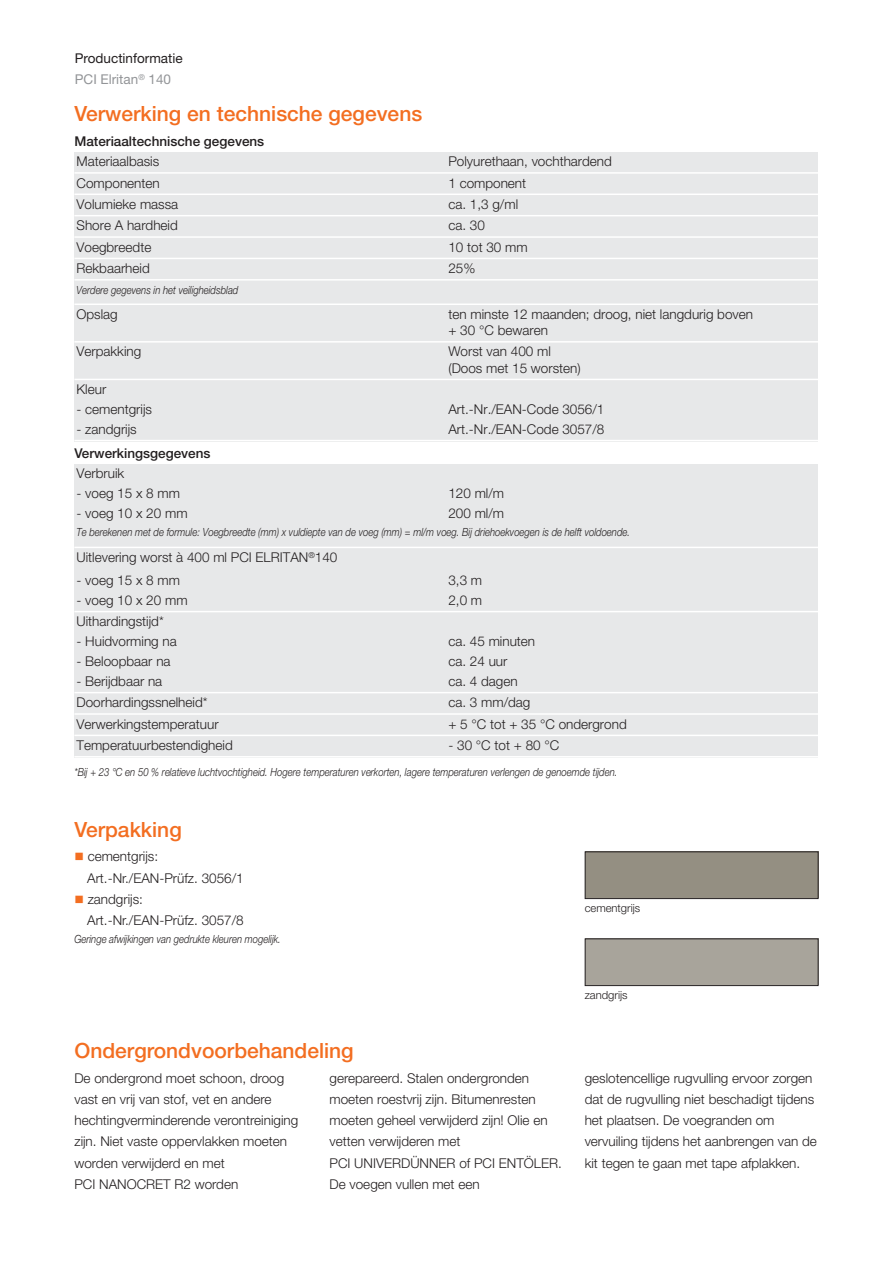
<style>
.page{position:relative;width:893px;height:1263px;background:#fff}
.page>*{position:absolute;margin:0;border:0;box-sizing:border-box;transform-origin:0 0}
.t1{font:500 21px "Helvetica Neue LT Pro";color:#f36e21}
.t2{font:300 13.5px/21.3px "Helvetica Neue LT Pro";color:#231f20}
.t3{font:500 13.5px "Helvetica Neue LT Pro";color:#231f20}
.t4{font:13.5px/21.3px "Helvetica Neue LT Pro";color:#231f20}
.t5{font:italic 300 11.25px "Helvetica Neue LT Pro";color:#231f20;scale:.85 1}
.t6{font:300 11.25px "Helvetica Neue LT Pro";color:#231f20}
.s1{color:#939598}
.s2{color:#f36e21}
</style>
<div class="page">
<div style="left:74px;top:152px;width:372px;height:21px;background:#e7e8e9"></div>
<div style="left:446px;top:152px;width:372px;height:21px;background:#e7e8e9"></div>
<div style="left:74px;top:173px;width:372px;height:21px;background:#e7e8e9"></div>
<div style="left:446px;top:173px;width:372px;height:21px;background:#e7e8e9"></div>
<div style="left:74px;top:194px;width:372px;height:22px;background:#e7e8e9"></div>
<div style="left:446px;top:194px;width:372px;height:22px;background:#e7e8e9"></div>
<div style="left:74px;top:216px;width:372px;height:21px;background:#e7e8e9"></div>
<div style="left:446px;top:216px;width:372px;height:21px;background:#e7e8e9"></div>
<div style="left:74px;top:237px;width:372px;height:21px;background:#e7e8e9"></div>
<div style="left:446px;top:237px;width:372px;height:21px;background:#e7e8e9"></div>
<div style="left:74px;top:258px;width:372px;height:22px;background:#e7e8e9"></div>
<div style="left:446px;top:258px;width:372px;height:22px;background:#e7e8e9"></div>
<div style="left:74px;top:280px;width:744px;height:24px;background:#e7e8e9"></div>
<div style="left:74px;top:304px;width:372px;height:38px;background:#e7e8e9"></div>
<div style="left:446px;top:304px;width:372px;height:38px;background:#e7e8e9"></div>
<div style="left:74px;top:342px;width:372px;height:37px;background:#e7e8e9"></div>
<div style="left:446px;top:342px;width:372px;height:37px;background:#e7e8e9"></div>
<div style="left:74px;top:379px;width:372px;height:21px;background:#e7e8e9"></div>
<div style="left:446px;top:379px;width:372px;height:21px;background:#e7e8e9"></div>
<div style="left:74px;top:400px;width:372px;height:20px;background:#e7e8e9"></div>
<div style="left:446px;top:400px;width:372px;height:20px;background:#e7e8e9"></div>
<div style="left:74px;top:420px;width:372px;height:21px;background:#e7e8e9"></div>
<div style="left:446px;top:420px;width:372px;height:21px;background:#e7e8e9"></div>
<hr style="left:74px;top:172px;width:744px;height:2px;background:#fff">
<hr style="left:74px;top:194px;width:744px;height:1px;background:#fff">
<hr style="left:74px;top:215px;width:744px;height:1px;background:#fff">
<hr style="left:74px;top:236px;width:744px;height:2px;background:#fff">
<hr style="left:74px;top:258px;width:744px;height:1px;background:#fff">
<hr style="left:74px;top:279px;width:744px;height:2px;background:#fff">
<hr style="left:74px;top:303px;width:744px;height:2px;background:#fff">
<hr style="left:74px;top:341px;width:744px;height:2px;background:#fff">
<hr style="left:74px;top:379px;width:744px;height:1px;background:#fff">
<hr style="left:74px;top:440px;width:744px;height:1px;background:#fff">
<div style="left:74px;top:464px;width:372px;height:20px;background:#e7e8e9"></div>
<div style="left:446px;top:464px;width:372px;height:20px;background:#e7e8e9"></div>
<div style="left:74px;top:484px;width:372px;height:20px;background:#e7e8e9"></div>
<div style="left:446px;top:484px;width:372px;height:20px;background:#e7e8e9"></div>
<div style="left:74px;top:504px;width:372px;height:20px;background:#e7e8e9"></div>
<div style="left:446px;top:504px;width:372px;height:20px;background:#e7e8e9"></div>
<div style="left:74px;top:524px;width:744px;height:23px;background:#e7e8e9"></div>
<div style="left:74px;top:547px;width:744px;height:24px;background:#e7e8e9"></div>
<div style="left:74px;top:571px;width:372px;height:20px;background:#e7e8e9"></div>
<div style="left:446px;top:571px;width:372px;height:20px;background:#e7e8e9"></div>
<div style="left:74px;top:591px;width:372px;height:21px;background:#e7e8e9"></div>
<div style="left:446px;top:591px;width:372px;height:21px;background:#e7e8e9"></div>
<div style="left:74px;top:612px;width:372px;height:20px;background:#e7e8e9"></div>
<div style="left:446px;top:612px;width:372px;height:20px;background:#e7e8e9"></div>
<div style="left:74px;top:632px;width:372px;height:20px;background:#e7e8e9"></div>
<div style="left:446px;top:632px;width:372px;height:20px;background:#e7e8e9"></div>
<div style="left:74px;top:652px;width:372px;height:20px;background:#e7e8e9"></div>
<div style="left:446px;top:652px;width:372px;height:20px;background:#e7e8e9"></div>
<div style="left:74px;top:672px;width:372px;height:21px;background:#e7e8e9"></div>
<div style="left:446px;top:672px;width:372px;height:21px;background:#e7e8e9"></div>
<div style="left:74px;top:693px;width:372px;height:21px;background:#e7e8e9"></div>
<div style="left:446px;top:693px;width:372px;height:21px;background:#e7e8e9"></div>
<div style="left:74px;top:714px;width:372px;height:21px;background:#e7e8e9"></div>
<div style="left:446px;top:714px;width:372px;height:21px;background:#e7e8e9"></div>
<div style="left:74px;top:735px;width:372px;height:22px;background:#e7e8e9"></div>
<div style="left:446px;top:735px;width:372px;height:22px;background:#e7e8e9"></div>
<hr style="left:74px;top:547px;width:744px;height:1px;background:#fff">
<hr style="left:74px;top:611px;width:744px;height:1px;background:#fff">
<hr style="left:74px;top:692px;width:744px;height:1px;background:#fff">
<hr style="left:74px;top:713px;width:744px;height:2px;background:#fff">
<hr style="left:74px;top:735px;width:744px;height:1px;background:#fff">
<hr style="left:74px;top:756px;width:744px;height:1px;background:#fff">
<div style="left:585px;top:851px;width:234px;height:47px;background:#948f82"></div>
<div style="left:585px;top:851px;width:234px;height:48px;border:1px solid #231f20"></div>
<div style="left:585px;top:938px;width:234px;height:47px;background:#a8a49b"></div>
<div style="left:585px;top:938px;width:234px;height:48px;border:1px solid #231f20"></div>
<p class="t4" style="left:75px;top:49px;width:109px">Productinformatie<br><span class="s1">PCI Elritan</span><sup>®</sup> <span class="s1">140</span></p>
<h1 class="t1" style="left:74px;top:106px;width:349px">Verwerking en technische gegevens</h1>
<p class="t3" style="left:74px;top:136px;width:191px">Materiaaltechnische gegevens</p>
<p class="t2" style="left:77px;top:152px;width:84px">Materiaalbasis</p>
<p class="t2" style="left:448px;top:152px;width:165px">Polyurethaan, vochthardend</p>
<p class="t2" style="left:77px;top:173px;width:85px">Componenten</p>
<p class="t2" style="left:448px;top:173px;width:79px">1 component</p>
<p class="t2" style="left:77px;top:195px;width:103px">Volumieke massa</p>
<p class="t2" style="left:448px;top:195px;width:71px">ca. 1,3 g/ml</p>
<p class="t2" style="left:77px;top:216px;width:103px">Shore A hardheid</p>
<p class="t2" style="left:448px;top:216px;width:38px">ca. 30</p>
<p class="t2" style="left:77px;top:237px;width:76px">Voegbreedte</p>
<p class="t2" style="left:448px;top:237px;width:81px">10 tot 30 mm</p>
<p class="t2" style="left:77px;top:259px;width:75px">Rekbaarheid</p>
<p class="t2" style="left:448px;top:259px;width:29px">25%</p>
<p class="t5" style="left:77px;top:286px;width:192px">Verdere gegevens in het veiligheidsblad</p>
<p class="t2" style="left:77px;top:305px;width:43px">Opslag</p>
<p class="t2" style="left:448px;top:307px;width:306px;line-height:16.2px">ten minste 12 maanden; droog, niet langdurig boven + 30 °C bewaren</p>
<p class="t2" style="left:77px;top:342px;width:66px">Verpakking</p>
<p class="t2" style="left:448px;top:345px;width:134px;line-height:16.2px">Worst van 400 ml (Doos met 15 worsten)</p>
<p class="t2" style="left:77px;top:380px;width:31px">Kleur</p>
<p class="t2" style="left:77px;top:400px;width:77px">- cementgrijs</p>
<p class="t2" style="left:448px;top:400px;width:158px">Art.-Nr./EAN-Code 3056/1</p>
<p class="t2" style="left:77px;top:420px;width:62px">- zandgrijs</p>
<p class="t2" style="left:448px;top:420px;width:158px">Art.-Nr./EAN-Code 3057/8</p>
<p class="t2" style="left:77px;top:464px;width:49px">Verbruik</p>
<p class="t2" style="left:77px;top:484px;width:105px">- voeg 15 x 8 mm</p>
<p class="t2" style="left:448px;top:484px;width:57px">120 ml/m</p>
<p class="t2" style="left:77px;top:503px;width:113px">- voeg 10 x 20 mm</p>
<p class="t2" style="left:448px;top:503px;width:57px">200 ml/m</p>
<p class="t5" style="left:77px;top:528px;width:653px">Te berekenen met de formule: Voegbreedte (mm) x vuldiepte van de voeg (mm) = ml/m voeg. Bij driehoekvoegen is de helft voldoende.</p>
<p class="t2" style="left:77px;top:548px;width:262px">Uitlevering worst à 400 ml PCI ELRITAN<sup>®</sup>140</p>
<p class="t2" style="left:77px;top:571px;width:105px">- voeg 15 x 8 mm</p>
<p class="t2" style="left:448px;top:571px;width:35px">3,3 m</p>
<p class="t2" style="left:77px;top:591px;width:113px">- voeg 10 x 20 mm</p>
<p class="t2" style="left:448px;top:591px;width:35px">2,0 m</p>
<p class="t2" style="left:77px;top:612px;width:89px">Uithardingstijd*</p>
<p class="t2" style="left:77px;top:632px;width:102px">- Huidvorming na</p>
<p class="t2" style="left:448px;top:632px;width:88px">ca. 45 minuten</p>
<p class="t2" style="left:77px;top:652px;width:96px">- Beloopbaar na</p>
<p class="t2" style="left:448px;top:652px;width:61px">ca. 24 uur</p>
<p class="t2" style="left:77px;top:672px;width:87px">- Berijdbaar na</p>
<p class="t2" style="left:448px;top:672px;width:71px">ca. 4 dagen</p>
<p class="t2" style="left:77px;top:693px;width:133px">Doorhardingssnelheid*</p>
<p class="t2" style="left:448px;top:693px;width:84px">ca. 3 mm/dag</p>
<p class="t2" style="left:77px;top:714px;width:144px">Verwerkingstemperatuur</p>
<p class="t2" style="left:448px;top:714px;width:180px">+ 5 °C tot + 35 °C ondergrond</p>
<p class="t2" style="left:77px;top:736px;width:158px">Temperatuurbestendigheid</p>
<p class="t2" style="left:448px;top:736px;width:112px">- 30 °C tot + 80 °C</p>
<p class="t3" style="left:74px;top:448px;width:138px">Verwerkingsgegevens</p>
<p class="t5" style="left:74px;top:768px;width:640px">*Bij + 23 °C en 50 % relatieve luchtvochtigheid. Hogere temperaturen verkorten, lagere temperaturen verlengen de genoemde tijden.</p>
<h1 class="t1" style="left:74px;top:822px;width:109px">Verpakking</h1>
<p class="t2" style="left:87px;top:847px;width:158px;text-indent:-13px"><span class="s2">■</span> cementgrijs:<br>Art.-Nr./EAN-Prüfz. 3056/1</p>
<p class="t2" style="left:87px;top:889px;width:158px;text-indent:-13px"><span class="s2">■</span> zandgrijs:<br>Art.-Nr./EAN-Prüfz. 3057/8</p>
<p class="t5" style="left:74px;top:935px;width:244px">Geringe afwijkingen van gedrukte kleuren mogelijk.</p>
<h1 class="t1" style="left:74px;top:1043px;width:281px">Ondergrondvoorbehandeling</h1>
<p class="t6" style="left:585px;top:904px;width:57px">cementgrijs</p>
<p class="t6" style="left:585px;top:991px;width:44px">zandgrijs</p>
<p class="t2" style="left:74px;top:1068px;width:225px">De ondergrond moet schoon, droog vast en vrij van stof, vet en andere hechtingverminderende verontreiniging zijn. Niet vaste oppervlakken moeten worden verwijderd en met<br>PCI NANOCRET R2 worden</p>
<p class="t2" style="left:330px;top:1068px;width:234px">gerepareerd. Stalen ondergronden moeten roestvrij zijn. Bitumenresten moeten geheel verwijderd zijn! Olie en vetten verwijderen met<br>PCI UNIVERDÜNNER of PCI ENTÖLER.<br>De voegen vullen met een</p>
<p class="t2" style="left:585px;top:1068px;width:234px">geslotencellige rugvulling ervoor zorgen dat de rugvulling niet beschadigt tijdens het plaatsen. De voegranden om vervuiling tijdens het aanbrengen van de kit tegen te gaan met tape afplakken.</p>
</div>
